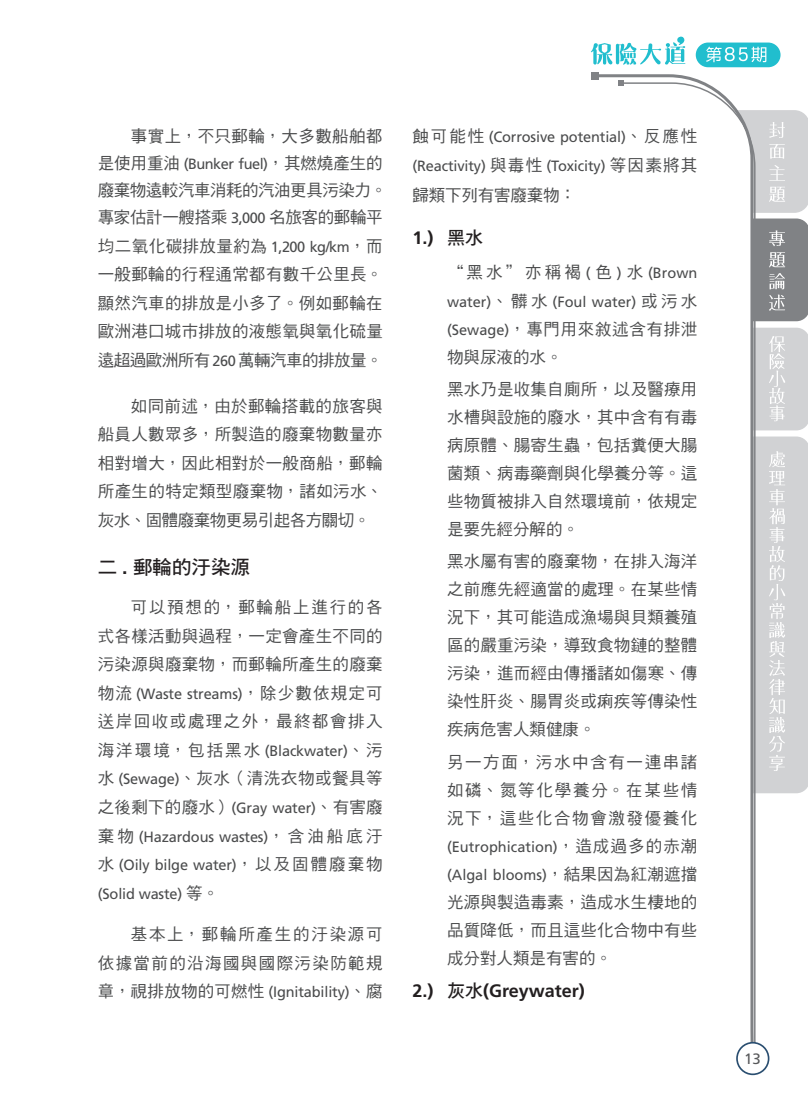
<style>
.page{position:relative;width:808px;height:1106px;background:#fff}
.page>*{position:absolute;margin:0;border:0;box-sizing:border-box;transform-origin:0 0}
._0-內文標1-一{font:19.5px "DF Hei Std W7";color:#231f20}
._0-內文標_一{font:700 18px "Frutiger LT Std";color:#231f20}
._0-內文標_一_內文{font:16.5px/28px "DF Hei Std W5";letter-spacing:.015em;color:#4b4c4d;text-align:justify}
._0-中文內文{font:16.5px/28.7px "DF Hei Std W5";letter-spacing:.02em;color:#4b4c4d;text-align:justify}
._0-中文內文-2{font:16.5px/27.2px "DF Hei Std W5";letter-spacing:-.02em;color:#4b4c4d}
._0-中文內文-3{font:16.5px/28.7px "DF Hei Std W5";letter-spacing:.085em;color:#4b4c4d;text-align:right}
._0-內文標_一_內文-2{font:16.5px/28px "DF Hei Std W5";letter-spacing:.04em;color:#4b4c4d}
._0-中文內文-4{font:16.5px "DF Hei Std W5";letter-spacing:.09em;color:#4b4c4d}
._0-中文內文-5{font:16.5px "DF Hei Std W5";letter-spacing:-.01em;color:#4b4c4d}
.t1{font:15px "Frutiger LT Std";color:#57585a}
._0-中文內文-6{font:14.85px/28.7px "Frutiger LT Std";letter-spacing:-.01em;color:#4b4c4d;text-align:justify}
._0-內文標_一_內文-3{font:14.85px/28px "Frutiger LT Std";color:#4b4c4d}
.s1{font-family:"Frutiger LT Std";font-size:14.85px}
.s2{font-family:"Frutiger LT Std";font-weight:700}
.s3{font-family:"DF Hei Std W5";font-size:16.5px}
.s4{font-family:"DF Hei Std W7";font-weight:400}
</style>
<div class="page">
<div style="left:591px;top:72px;width:8px;height:8px;background:#808285"></div>
<svg style="left:624px;top:82px;width:133px;height:992px"></svg>
<svg style="left:618px;top:80px;width:6px;height:6px"></svg>
<svg style="left:714px;top:110px;width:94px;height:211px"></svg>
<svg style="left:737px;top:328px;width:71px;height:102px"></svg>
<svg style="left:737px;top:436px;width:71px;height:357px"></svg>
<div style="left:737px;top:1042px;width:31px;height:32px;background:#fff;border-radius:50%"></div>
<div style="left:736px;top:1041px;width:33px;height:34px;border:2px solid #2a4e70;border-radius:50%"></div>
<svg style="left:591px;top:36px;width:94px;height:29px"></svg>
<div style="left:696px;top:43px;width:84px;height:24px;background:#21bece;border-radius:12px"></div>
<svg style="left:706px;top:47px;width:60px;height:15px"></svg>
<div style="left:709px;top:949px;width:39px;height:72px;background:#fff"></div>
<p class="_0-中文內文-2" style="left:98px;top:122px;width:291px;text-indent:33px">事實上，不只郵輪，大多數船舶都是使用重油 <span class="s1">(Bunker fuel)</span>，其燃燒產生的廢棄物遠較汽車消耗的汽油更具污染力。專家估計一艘搭乘 <span class="s1">3,000</span> 名旅客的郵輪平</p>
<p class="_0-中文內文" style="left:98px;top:231px;width:286px">均二氧化碳排放量約為 <span class="s1">1,200 kg/km</span>，而一般郵輪的行程通常都有數千公里長。顯然汽車的排放是小多了。例如郵輪在歐洲港口城市排放的液態氧與氧化硫量遠超過歐洲所有 <span class="s1">260</span> 萬輛汽車的排放量。</p>
<p class="_0-中文內文" style="left:98px;top:391px;width:286px;text-indent:33px">如同前述，由於郵輪搭載的旅客與船員人數眾多，所製造的廢棄物數量亦相對增大，因此相對於一般商船，郵輪所產生的特定類型廢棄物，諸如污水、灰水、固體廢棄物更易引起各方關切。</p>
<p class="_0-內文標1-一" style="left:98px;top:556px;width:154px">二 <span class="s2">.</span> 郵輪的汙染源</p>
<p class="_0-中文內文" style="left:98px;top:592px;width:286px;text-indent:33px">可以預想的，郵輪船上進行的各式各樣活動與過程，一定會產生不同的污染源與廢棄物，而郵輪所產生的廢棄</p>
<p class="_0-中文內文-6" style="left:98px;top:679px;width:286px"><span class="s3">物流</span> (Waste streams)<span class="s3">，除少數依規定可</span></p>
<p class="_0-中文內文-4" style="left:98px;top:712px;width:286px">送岸回收或處理之外，最終都會排入</p>
<p class="_0-中文內文-6" style="left:98px;top:736px;width:286px"><span class="s3">海洋環境，包括黑水</span> (Blackwater)<span class="s3">、污</span></p>
<p class="_0-中文內文" style="left:98px;top:764px;width:286px">水 <span class="s1">(Sewage)</span>、灰水（清洗衣物或餐具等之後剩下的廢水）<span class="s1">(Gray water)</span>、有害廢</p>
<p class="_0-中文內文-6" style="left:98px;top:822px;width:286px"><span class="s3">棄物</span> (Hazardous wastes)<span class="s3">，含油船底汙水</span> (Oily bilge water)<span class="s3">，以及固體廢棄物</span>(Solid waste) <span class="s3">等。</span></p>
<p class="_0-中文內文-3" style="left:98px;top:919px;width:286px">基本上，郵輪所產生的汙染源可<br>依據當前的沿海國與國際污染防範規</p>
<p class="_0-中文內文-6" style="left:98px;top:977px;width:286px"><span class="s3">章，視排放物的可燃性</span> (Ignitability)<span class="s3">、腐</span></p>
<p class="_0-中文內文-6" style="left:412px;top:122px;width:286px;line-height:29.5px"><span class="s3">蝕可能性</span> (Corrosive potential)<span class="s3">、反應性</span>(Reactivity) <span class="s3">與毒性</span> (Toxicity) <span class="s3">等因素將其</span></p>
<p class="_0-中文內文-5" style="left:412px;top:186px;width:165px">歸類下列有害廢棄物：</p>
<p class="_0-內文標_一" style="left:412px;top:227px;width:72px">1.) <span class="s4">黑水</span></p>
<p class="_0-內文標_一_內文" style="left:447px;top:258px;width:252px">“黑水”亦稱褐 <span class="s1">(</span> 色 <span class="s1">)</span> 水 <span class="s1">(Brown</span></p>
<p class="_0-內文標_一_內文-3" style="left:447px;top:288px;width:252px">water)<span class="s3">、髒水</span> (Foul water) <span class="s3">或污水</span></p>
<p class="_0-內文標_一_內文-2" style="left:447px;top:314px;width:252px"><span class="s1">(Sewage)</span>，專門用來敘述含有排泄物與尿液的水。</p>
<p class="_0-內文標_一_內文" style="left:447px;top:375px;width:252px">黑水乃是收集自廁所，以及醫療用水槽與設施的廢水，其中含有有毒病原體、腸寄生蟲，包括糞便大腸菌類、病毒藥劑與化學養分等。這些物質被排入自然環境前，依規定是要先經分解的。</p>
<p class="_0-內文標_一_內文" style="left:447px;top:547px;width:252px">黑水屬有害的廢棄物，在排入海洋之前應先經適當的處理。在某些情況下，其可能造成漁場與貝類養殖區的嚴重污染，導致食物鏈的整體污染，進而經由傳播諸如傷寒、傳染性肝炎、腸胃炎或痢疾等傳染性疾病危害人類健康。</p>
<p class="_0-內文標_一_內文" style="left:447px;top:747px;width:252px">另一方面，污水中含有一連串諸如磷、氮等化學養分。在某些情況下，這些化合物會激發優養化</p>
<p class="_0-內文標_一_內文-3" style="left:447px;top:832px;width:252px">(Eutrophication)<span class="s3">，造成過多的赤潮</span>(Algal blooms)<span class="s3">，結果因為紅潮遮擋</span></p>
<p class="_0-內文標_一_內文" style="left:447px;top:887px;width:252px">光源與製造毒素，造成水生棲地的品質降低，而且這些化合物中有些成分對人類是有害的。</p>
<p class="_0-內文標_一" style="left:412px;top:980px;width:174px">2.) <span class="s4">灰水</span>(Greywater)</p>
<p class="t1" style="left:744px;top:1050px;width:18px">13</p>
</div>
